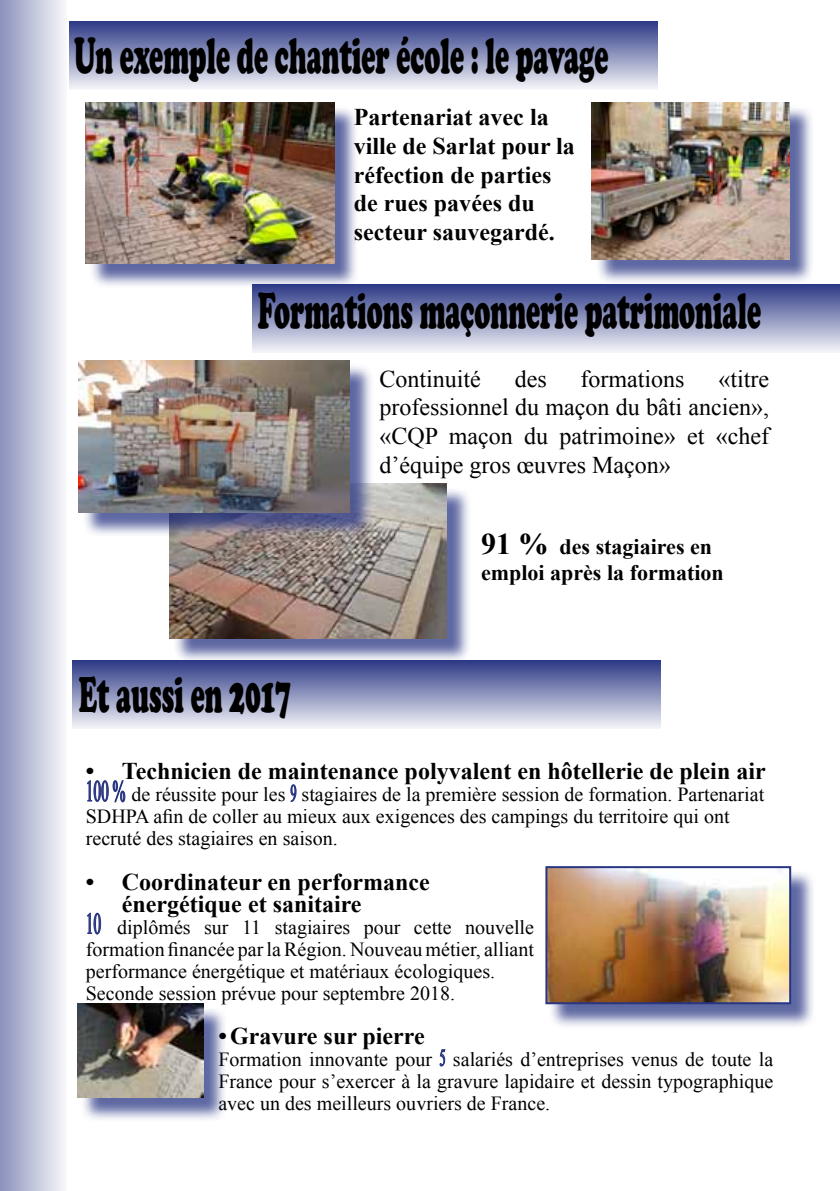
<style>
.page{position:relative;width:840px;height:1191px;background:#fff}
.page>*{position:absolute;margin:0;border:0;box-sizing:border-box;transform-origin:0 0}
.t1{font:900 52px "Cooper";color:#000;scale:.51 1}
.t2{font:700 24px/28.8px "Times New Roman";color:#000}
.t3{font:24px/28.8px "Times New Roman";color:#000;text-align:justify}
.t4{font:700 22px/26.4px "Times New Roman";color:#000}
.t5{font:20px/22px "Times New Roman";color:#000}
.s1{font-size:30px}
.s2{font-size:30px;color:#283583}
.s3{font-size:24px;color:#283583}
</style>
<div class="page">
<div style="left:69px;top:21px;width:588px;height:68px;background:linear-gradient(to bottom,#2c3985,#f0f1f6)"></div>
<div style="left:0;top:0;width:67px;height:1191px;background:linear-gradient(to right,#8b92bc,#f9f9fb)"></div>
<div style="left:89px;top:105px;width:270px;height:183px;background:#283583;opacity:.75"></div>
<img style="left:86px;top:102px;width:248px;height:161px">
<div style="left:594px;top:105px;width:220px;height:179px;background:#283583;opacity:.75"></div>
<img style="left:591px;top:102px;width:198px;height:158px">
<div style="left:252px;top:284px;width:587px;height:69px;background:linear-gradient(to bottom,#2c3885,#f5f6f9)"></div>
<div style="left:172px;top:487px;width:299px;height:176px;background:#283583;opacity:.75"></div>
<img style="left:169px;top:484px;width:277px;height:155px">
<div style="left:72px;top:660px;width:588px;height:69px;background:linear-gradient(to bottom,#2b3885,#f5f5f9)"></div>
<svg style="left:87px;top:780px;width:39px;height:23px"></svg>
<svg style="left:290px;top:784px;width:7px;height:18px"></svg>
<svg style="left:87px;top:912px;width:15px;height:23px"></svg>
<svg style="left:439px;top:1049px;width:7px;height:18px"></svg>
<div style="left:548px;top:869px;width:267px;height:160px;background:#283583;opacity:.75"></div>
<img style="left:548px;top:869px;width:239px;height:132px">
<div style="left:545px;top:866px;width:245px;height:138px;border:2px solid #283583"></div>
<div style="left:80px;top:1006px;width:148px;height:116px;background:#283583;opacity:.75"></div>
<img style="left:77px;top:1003px;width:126px;height:94px">
<div style="left:82px;top:363px;width:292px;height:175px;background:#283583;opacity:.75"></div>
<img style="left:79px;top:360px;width:270px;height:152px">
<h1 class="t1" style="left:74px;top:25px;width:1048px">Un exemple de chantier école : le pavage</h1>
<p class="t2" style="left:353px;top:102px;width:222px">Partenariat avec la ville de Sarlat pour la réfection de parties de rues pavées du secteur sauvegardé.</p>
<h1 class="t1" style="left:258px;top:280px;width:987px">Formations maçonnerie patrimoniale</h1>
<p class="t3" style="left:379px;top:364px;width:103px">Continuité</p>
<p class="t3" style="left:514px;top:364px;width:33px">des</p>
<p class="t3" style="left:580px;top:364px;width:105px">formations</p>
<p class="t3" style="left:379px;top:364px;width:391px;text-indent:339px">«titre professionnel du maçon du bâti ancien», «CQP maçon du patrimoine» et «chef d’équipe gros œuvres Maçon»</p>
<h1 class="t1" style="left:79px;top:664px;width:417px">Et aussi en 2017</h1>
<p class="t4" style="left:480px;top:533px;width:244px"><span class="s1">91 %</span> des stagiaires en emploi après la formation</p>
<p class="t2" style="left:86px;top:756px;width:681px">• Technicien de maintenance polyvalent en hôtellerie de plein air</p>
<p class="t5" style="left:86px;top:783px;width:679px"><span class="s2">100 %</span> de réussite pour les <span class="s3">9</span> stagiaires de la première session de formation. Partenariat<br>SDHPA afin de coller au mieux aux exigences des campings du territoire qui ont recruté des stagiaires en saison.</p>
<p class="t2" style="left:122px;top:870px;width:309px;line-height:22px;text-indent:-36px">• Coordinateur en performance énergétique et sanitaire</p>
<p class="t5" style="left:86px;top:915px;width:449px"><span class="s2">10</span> diplômés sur 11 stagiaires pour cette nouvelle formation financée par la Région. Nouveau métier, alliant performance énergétique et matériaux écologiques.<br>Seconde session prévue pour septembre 2018.</p>
<p class="t2" style="left:218px;top:1020px;width:208px">• Gravure sur pierre</p>
<p class="t5" style="left:218px;top:1047px;width:556px;text-align:justify">Formation innovante pour <span class="s3">5</span> salariés d’entreprises venus de toute la France pour s’exercer à la gravure lapidaire et dessin typographique avec un des meilleurs ouvriers de France.</p>
</div>
